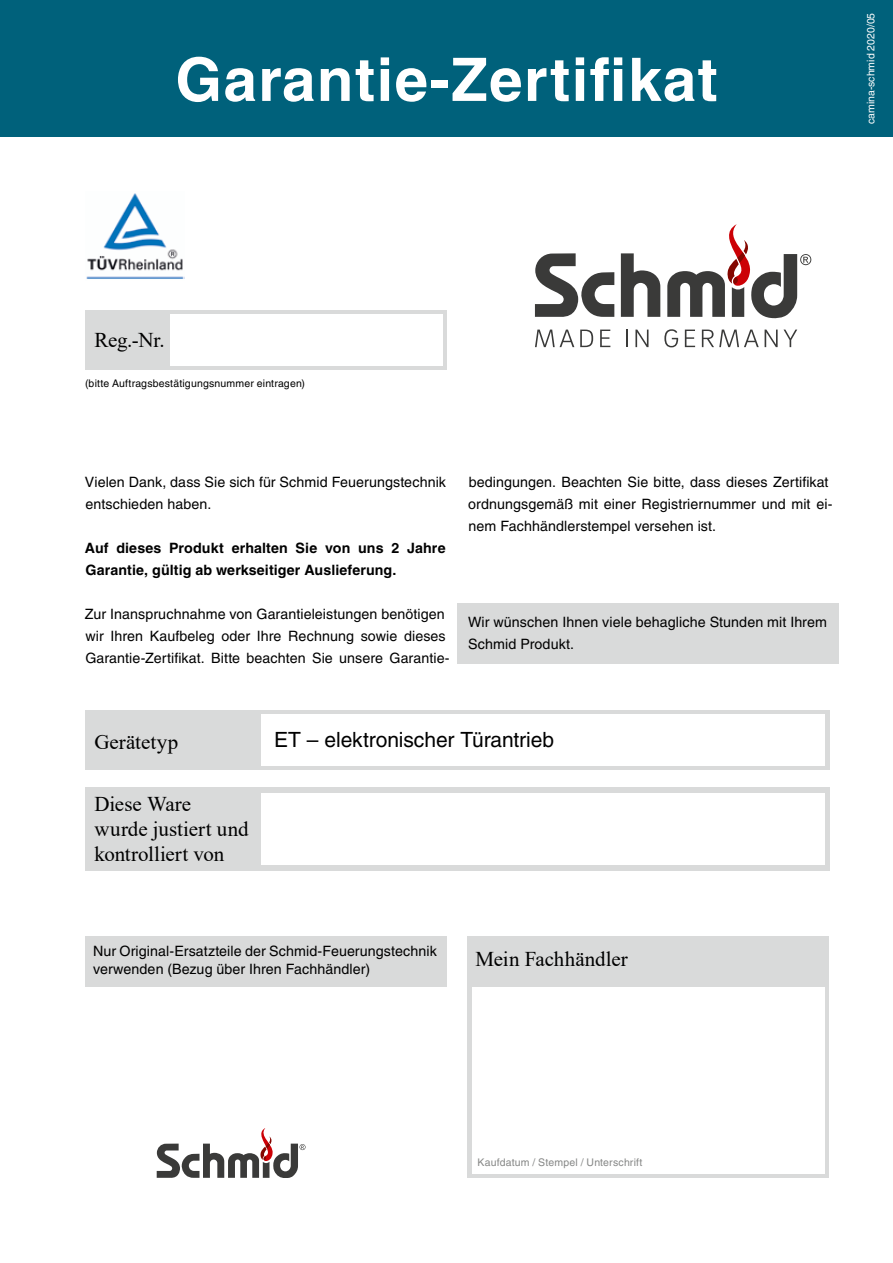
<style>
.page{position:relative;width:893px;height:1263px;background:#fff}
.page>*{position:absolute;margin:0;border:0;box-sizing:border-box;transform-origin:0 0}
.t1{font:700 60px "Helvetica LT Std";letter-spacing:.025em;color:#fff}
.t2{font:21px/25.2px "Times New Roman";color:#000}
.t3{font:21px "Helvetica LT Std";letter-spacing:-.005em;color:#000}
.t4{font:14.25px/22px "Helvetica LT Std";letter-spacing:.005em;color:#000}
.t5{font:700 14.25px/22px "Helvetica LT Std";letter-spacing:.005em;color:#000}
.t6{font:10.5px "Helvetica LT Std";letter-spacing:.02em;color:#000}
.t7{font:10.5px "Helvetica LT Std";letter-spacing:.015em;color:#868786}
.t8{font:10.5px "Helvetica LT Std";color:#fff}
</style>
<div class="page">
<div style="left:0;top:0;width:893px;height:137px;background:#00617b"></div>
<div style="left:85px;top:310px;width:361px;height:60px;background:#d9dada"></div>
<div style="left:170px;top:315px;width:272px;height:51px;background:#fff"></div>
<div style="left:458px;top:603px;width:381px;height:61px;background:#d9dada"></div>
<div style="left:85px;top:710px;width:744px;height:60px;background:#d9dada"></div>
<div style="left:261px;top:714px;width:564px;height:51px;background:#fff"></div>
<div style="left:85px;top:787px;width:744px;height:84px;background:#d9dada"></div>
<div style="left:261px;top:793px;width:564px;height:72px;background:#fff"></div>
<div style="left:468px;top:936px;width:361px;height:242px;background:#d9dada"></div>
<div style="left:472px;top:987px;width:353px;height:187px;background:#fff"></div>
<div style="left:85px;top:936px;width:361px;height:50px;background:#d9dada"></div>
<img style="left:86px;top:193px;width:99px;height:86px">
<svg style="left:535px;top:330px;width:39px;height:17px"></svg>
<svg style="left:580px;top:330px;width:13px;height:17px"></svg>
<svg style="left:600px;top:330px;width:10px;height:17px"></svg>
<svg style="left:626px;top:330px;width:2px;height:17px"></svg>
<svg style="left:635px;top:330px;width:13px;height:17px"></svg>
<svg style="left:664px;top:329px;width:14px;height:18px"></svg>
<svg style="left:685px;top:330px;width:10px;height:17px"></svg>
<svg style="left:702px;top:330px;width:57px;height:17px"></svg>
<svg style="left:765px;top:330px;width:32px;height:17px"></svg>
<svg style="left:535px;top:253px;width:79px;height:64px"></svg>
<svg style="left:621px;top:253px;width:39px;height:64px"></svg>
<svg style="left:667px;top:224px;width:144px;height:95px"></svg>
<svg style="left:157px;top:1128px;width:149px;height:50px"></svg>
<h1 class="t1" style="left:175px;top:43px;width:544px">Garantie-Zertifikat</h1>
<p class="t8" style="left:865px;top:124px;width:113px;rotate:-90deg">camina-schmid 2020/05</p>
<h2 class="t2" style="left:94px;top:326px;width:72px">Reg.-Nr.</h2>
<p class="t6" style="left:85px;top:378px;width:222px">(bitte Auftragsbestätigungsnummer eintragen)</p>
<p class="t4" style="left:85px;top:470px;width:363px">Vielen Dank, dass Sie sich für Schmid Feuerungstechnik entschieden haben.</p>
<p class="t5" style="left:85px;top:536px;width:362px">Auf dieses Produkt erhalten Sie von uns 2 Jahre<br>Garantie, gültig ab werkseitiger Auslieferung.</p>
<p class="t4" style="left:85px;top:603px;width:366px">Zur Inanspruchnahme von Garantieleistungen benötigen wir Ihren Kaufbeleg oder Ihre Rechnung sowie dieses<br>Garantie-Zertifikat. Bitte beachten Sie unsere Garantie-</p>
<p class="t4" style="left:468px;top:470px;width:366px">bedingungen. Beachten Sie bitte, dass dieses Zertifikat ordnungsgemäß mit einer Registriernummer und mit ei&shy;nem Fachhändlerstempel versehen ist.</p>
<p class="t4" style="left:468px;top:611px;width:360px">Wir wünschen Ihnen viele behagliche Stunden mit Ihrem<br>Schmid Produkt.</p>
<h2 class="t2" style="left:94px;top:728px;width:85px">Gerätetyp</h2>
<h2 class="t2" style="left:94px;top:790px;width:156px">Diese Ware wurde justiert und kontrolliert von</h2>
<h2 class="t3" style="left:274px;top:727px;width:281px">ET – elektronischer Türantrieb</h2>
<p class="t4" style="left:93px;top:942px;width:345px;line-height:18px">Nur Original-Ersatzteile der Schmid-Feuerungstechnik verwenden (Bezug über Ihren Fachhändler)</p>
<h2 class="t2" style="left:476px;top:945px;width:154px">Mein Fachhändler</h2>
<p class="t7" style="left:478px;top:1156px;width:166px">Kaufdatum / Stempel / Unterschrift</p>
</div>
